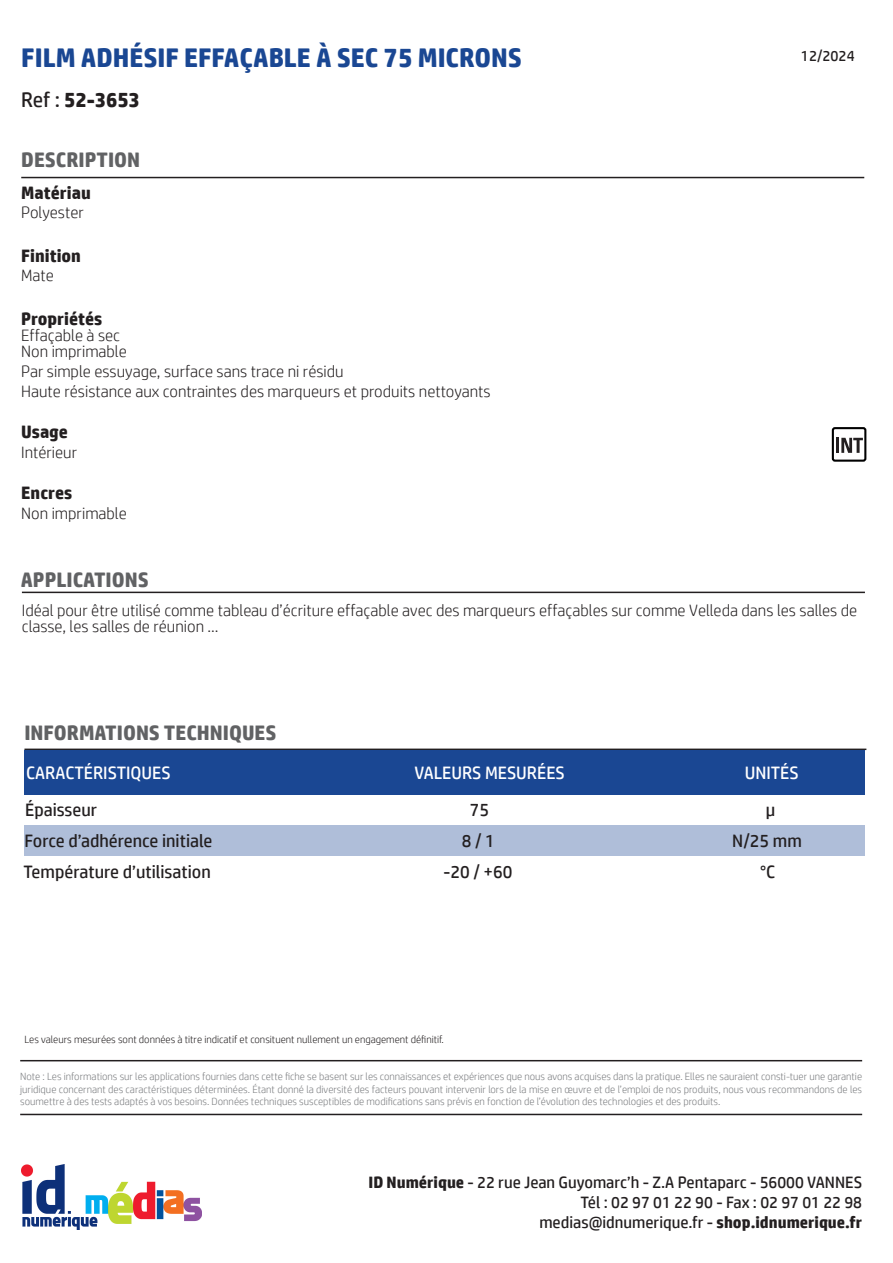
<style>
.page{position:relative;width:893px;height:1263px;background:#fff}
.page>*{position:absolute;margin:0;border:0;box-sizing:border-box;transform-origin:0 0}
.t1{font:700 27px "HP Simplified";color:#1a4793}
.t2{font:700 21px "HP Simplified";color:#616264}
.t3{font:700 21px "HP Simplified";color:#231f20}
.t4{font:18px "HP Simplified";color:#231f20}
.t5{font:700 18px "HP Simplified";color:#231f20}
.t6{font:18px "HP Simplified";color:#fff}
.t7{font:300 16.5px/16.2px "HP Simplified";color:#231f20}
.t8{font:16.5px/19.8px "HP Simplified";color:#231f20;text-align:right}
.t9{font:15px "HP Simplified";color:#231f20}
.t10{font:300 10.5px/12.6px "HP Simplified";color:#7a7c7f;text-align:justify}
.t11{font:300 10.5px "HP Simplified";color:#231f20}
.s1{font-weight:400}
.s2{font-weight:700}
</style>
<div class="page">
<hr style="left:21px;top:177px;width:843px;height:1px;background:#231f20">
<hr style="left:20px;top:1060px;width:842px;height:1px;background:#231f20">
<hr style="left:20px;top:1114px;width:842px;height:1px;background:#231f20">
<img style="left:21px;top:1165px;width:180px;height:65px">
<div style="left:832px;top:427px;width:34px;height:35px;border:2px solid #000;border-radius:2px"></div>
<hr style="left:836px;top:438px;width:3px;height:15px;background:#231f20">
<svg style="left:841px;top:438px;width:22px;height:15px"></svg>
<hr style="left:22px;top:592px;width:843px;height:1px;background:#231f20">
<hr style="left:24px;top:748px;width:842px;height:2px;background:#231f20">
<div style="left:24px;top:750px;width:841px;height:45px;background:#1a4793"></div>
<div style="left:24px;top:825px;width:841px;height:31px;background:#afbed9"></div>
<p class="t1" style="left:21px;top:41px;width:502px">FILM ADHÉSIF EFFAÇABLE À SEC 75 MICRONS</p>
<p class="t3" style="left:21px;top:88px;width:120px"><span class="s1">Ref :</span> 52-3653</p>
<p class="t2" style="left:21px;top:147px;width:120px">DESCRIPTION</p>
<p class="t5" style="left:21px;top:182px;width:71px">Matériau</p>
<p class="t7" style="left:21px;top:204px;width:64px">Polyester</p>
<p class="t5" style="left:21px;top:245px;width:61px">Finition</p>
<p class="t7" style="left:21px;top:267px;width:34px">Mate</p>
<p class="t5" style="left:21px;top:308px;width:82px">Propriétés</p>
<p class="t7" style="left:21px;top:327px;width:100px">Effaçable à sec</p>
<p class="t7" style="left:21px;top:343px;width:107px">Non imprimable</p>
<p class="t7" style="left:21px;top:363px;width:324px">Par simple essuyage, surface sans trace ni résidu</p>
<p class="t7" style="left:21px;top:382px;width:471px">Haute résistance aux contraintes des marqueurs et produits nettoyants</p>
<p class="t5" style="left:21px;top:421px;width:48px">Usage</p>
<p class="t7" style="left:21px;top:444px;width:57px">Intérieur</p>
<p class="t5" style="left:21px;top:482px;width:52px">Encres</p>
<p class="t7" style="left:21px;top:505px;width:107px">Non imprimable</p>
<p class="t9" style="left:801px;top:47px;width:55px">12/2024</p>
<p class="t2" style="left:21px;top:567px;width:129px">APPLICATIONS</p>
<p class="t7" style="left:22px;top:601px;width:837px">Idéal pour être utilisé comme tableau d’écriture effaçable avec des marqueurs effaçables sur comme Velleda dans les salles de classe, les salles de réunion …</p>
<p class="t2" style="left:24px;top:720px;width:254px">INFORMATIONS TECHNIQUES</p>
<p class="t6" style="left:26px;top:762px;width:146px">CARACTÉRISTIQUES</p>
<p class="t6" style="left:414px;top:762px;width:152px">VALEURS MESURÉES</p>
<p class="t6" style="left:745px;top:762px;width:56px">UNITÉS</p>
<p class="t4" style="left:25px;top:800px;width:73px">Épaisseur</p>
<p class="t4" style="left:470px;top:800px;width:21px">75</p>
<p class="t4" style="left:766px;top:800px;width:11px">µ</p>
<p class="t4" style="left:24px;top:830px;width:189px">Force d’adhérence initiale</p>
<p class="t4" style="left:462px;top:830px;width:35px">8 / 1</p>
<p class="t4" style="left:732px;top:830px;width:71px">N/25 mm</p>
<p class="t4" style="left:24px;top:861px;width:189px">Température d’utilisation</p>
<p class="t4" style="left:443px;top:861px;width:71px">-20 / +60</p>
<p class="t4" style="left:760px;top:861px;width:17px">°C</p>
<p class="t11" style="left:24px;top:1033px;width:421px">Les valeurs mesurées sont données à titre indicatif et consituent nullement un engagement définitif.</p>
<p class="t10" style="left:20px;top:1070px;width:843px">Note : Les informations sur les applications fournies dans cette fiche se basent sur les connaissances et expériences que nous avons acquises dans la pratique. Elles ne sauraient consti-tuer une garantie juridique concernant des caractéristiques déterminées. Étant donné la diversité des facteurs pouvant intervenir lors de la mise en œuvre et de l’emploi de nos produits, nous vous recommandons de les soumettre à des tests adaptés à vos besoins. Données techniques susceptibles de modifications sans prévis en fonction de l’évolution des technologies et des produits.</p>
<p class="t8" style="left:369px;top:1172px;width:495px"><span class="s2">ID Numérique</span> - 22 rue Jean Guyomarc’h - Z.A Pentaparc - 56000 VANNES</p>
<p class="t8" style="left:539px;top:1192px;width:324px">Tél : 02 97 01 22 90 - Fax : 02 97 01 22 98 medias@idnumerique.fr - <span class="s2">shop.idnumerique.fr</span></p>
</div>
